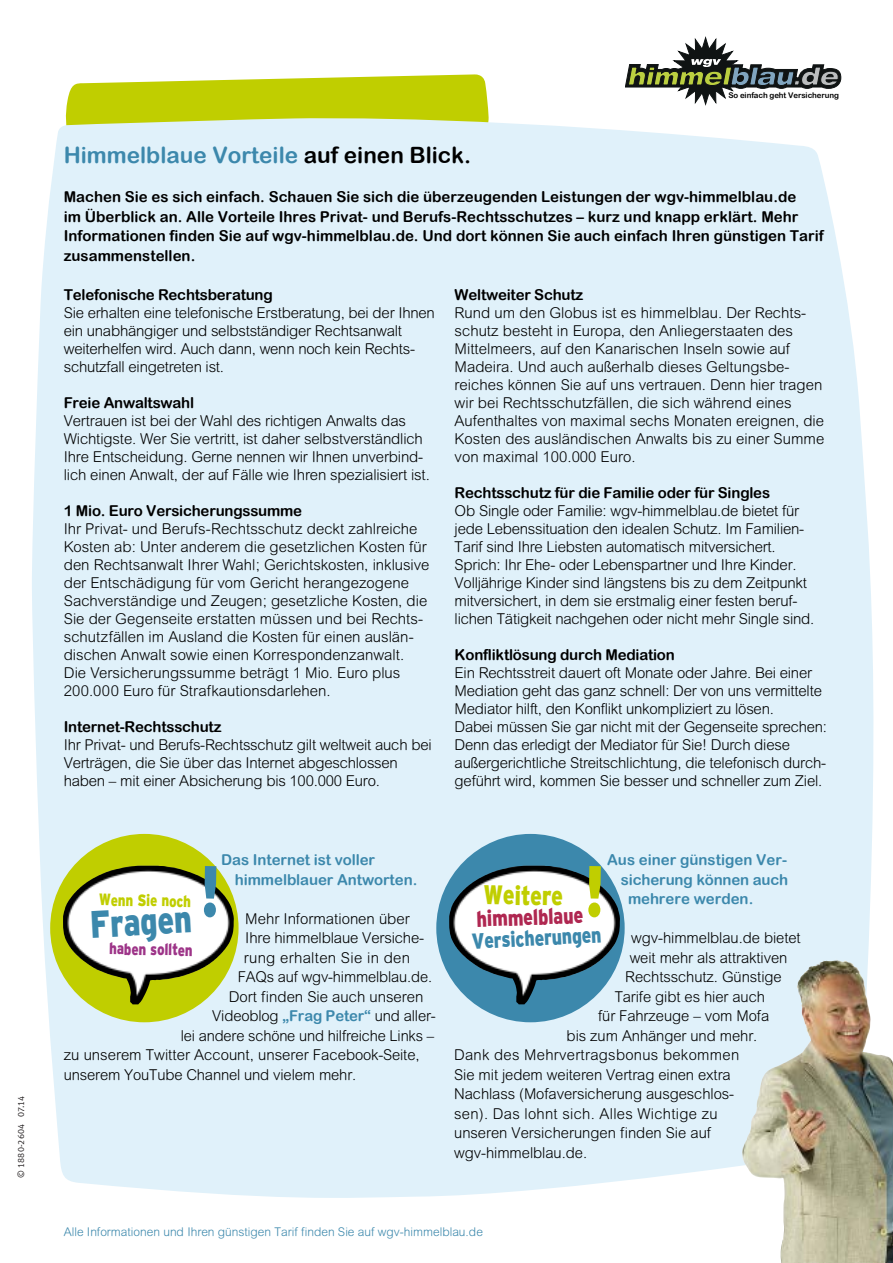
<style>
.page{position:relative;width:893px;height:1263px;background:#fff}
.page>*{position:absolute;margin:0;border:0;box-sizing:border-box;transform-origin:0 0}
.t1{font:900 38.25px "Interstate";color:#3c88ac;scale:.8 1}
.t2{font:900 27px "Interstate";color:#c0ce00;scale:.8 1}
.t3{font:22.5px "Arial Rounded MT Bold";color:#3c88ac}
.t4{font:900 22.35px "Interstate";color:#af2751;scale:.8 1}
.t5{font:900 21.9px "Interstate";color:#3c88ac;scale:.8 1}
.t6{font:900 16.5px "Interstate";color:#9d3488;scale:.8 1}
.t7{font:900 16.5px "Interstate";color:#c0ce00;scale:.8 1}
.t8{font:300 15px/18px "Arial Rounded MT";letter-spacing:-.01em;color:#000}
.t9{font:15px/19.5px "Arial Rounded MT Bold";color:#000}
.t10{font:15px/19.5px "Arial Rounded MT Bold";letter-spacing:-.005em;color:#3c88ac}
.t11{font:300 15px "Arial Rounded MT";letter-spacing:.02em;color:#000}
.t12{font:300 12px "Arial Rounded MT";color:#3c88ac}
.t13{font:9px "Meta Correspondence";letter-spacing:.02em;color:#231f20}
.t14{font:7.8px "Arial Rounded MT Bold";letter-spacing:-.01em;color:#000}
.s1{color:#000}
.s2{font-family:"Arial Rounded MT Bold";font-weight:400;color:#3c88ac}
</style>
<div class="page">
<svg style="left:66px;top:74px;width:423px;height:41px;background:#c8d420"></svg>
<div style="left:32px;top:115px;width:842px;height:1083px;background:#e0f1fa"></div>
<svg style="left:625px;top:37px;width:216px;height:68px"></svg>
<div style="left:436px;top:834px;width:189px;height:188px;background:#3c88ac;border-radius:50%"></div>
<img style="left:449px;top:865px;width:171px;height:139px">
<div style="left:50px;top:834px;width:189px;height:188px;background:#c0ce00;border-radius:50%"></div>
<img style="left:63px;top:866px;width:171px;height:138px">
<img style="left:741px;top:958px;width:152px;height:305px">
<svg style="left:588px;top:866px;width:13px;height:51px"></svg>
<svg style="left:204px;top:866px;width:13px;height:51px"></svg>
<p class="t13" style="left:16px;top:1178px;width:84px;rotate:-90deg">© 1880-2604 07.14</p>
<p class="t14" style="left:728px;top:91px;width:112px">So einfach geht Versicherung</p>
<h3 class="t3" style="left:64px;top:142px;width:409px">Himmelblaue Vorteile <span class="s1">auf einen Blick.</span></h3>
<p class="t9" style="left:64px;top:187px;width:761px">Machen Sie es sich einfach. Schauen Sie sich die überzeugenden Leistungen der wgv-himmelblau.de<br>im Überblick an. Alle Vorteile Ihres Privat- und Berufs-Rechtsschutzes – kurz und knapp erklärt. Mehr Informationen finden Sie auf wgv-himmelblau.de. Und dort können Sie auch einfach Ihren günstigen Tarif zusammenstellen.</p>
<p class="t9" style="left:64px;top:285px;width:211px">Telefonische Rechtsberatung</p>
<p class="t8" style="left:64px;top:304px;width:372px">Sie erhalten eine telefonische Erstberatung, bei der Ihnen ein unabhängiger und selbstständiger Rechtsanwalt weiterhelfen wird. Auch dann, wenn noch kein Rechts&shy;schutzfall eingetreten ist.</p>
<p class="t9" style="left:64px;top:393px;width:132px">Freie Anwaltswahl</p>
<p class="t8" style="left:64px;top:412px;width:368px">Vertrauen ist bei der Wahl des richtigen Anwalts das Wichtigste. Wer Sie vertritt, ist daher selbstverständlich Ihre Entscheidung. Gerne nennen wir Ihnen unverbind&shy;lich einen Anwalt, der auf Fälle wie Ihren spezialisiert ist.</p>
<p class="t9" style="left:64px;top:501px;width:240px">1 Mio. Euro Versicherungssumme</p>
<p class="t8" style="left:64px;top:520px;width:367px">Ihr Privat- und Berufs-Rechtsschutz deckt zahlreiche Kosten ab: Unter anderem die gesetzlichen Kosten für den Rechtsanwalt Ihrer Wahl; Gerichtskosten, inklusive der Entschädigung für vom Gericht herangezogene Sachverständige und Zeugen; gesetzliche Kosten, die Sie der Gegenseite erstatten müssen und bei Rechts&shy;schutzfällen im Ausland die Kosten für einen auslän&shy;dischen Anwalt sowie einen Korrespondenzanwalt.<br>Die Versicherungssumme beträgt 1 Mio. Euro plus 200.000 Euro für Strafkautionsdarlehen.</p>
<p class="t9" style="left:64px;top:717px;width:159px">Internet-Rechtsschutz</p>
<p class="t8" style="left:64px;top:736px;width:369px">Ihr Privat- und Berufs-Rechtsschutz gilt weltweit auch bei<br>Verträgen, die Sie über das Internet abgeschlossen haben – mit einer Absicherung bis 100.000 Euro.</p>
<p class="t9" style="left:455px;top:285px;width:130px">Weltweiter Schutz</p>
<p class="t8" style="left:455px;top:304px;width:371px">Rund um den Globus ist es himmelblau. Der Rechts&shy;schutz besteht in Europa, den Anliegerstaaten des Mittelmeers, auf den Kanarischen Inseln sowie auf Madeira. Und auch außerhalb dieses Geltungsbe&shy;reiches können Sie auf uns vertrauen. Denn hier tragen wir bei Rechtsschutzfällen, die sich während eines Aufenthaltes von maximal sechs Monaten ereignen, die Kosten des ausländischen Anwalts bis zu einer Summe von maximal 100.000 Euro.</p>
<p class="t9" style="left:455px;top:483px;width:317px">Rechtsschutz für die Familie oder für Singles</p>
<p class="t8" style="left:455px;top:502px;width:361px">Ob Single oder Familie: wgv-himmelblau.de bietet für jede Lebenssituation den idealen Schutz. Im Familien-Tarif sind Ihre Liebsten automatisch mitversichert.<br>Sprich: Ihr Ehe- oder Lebenspartner und Ihre Kinder.<br>Volljährige Kinder sind längstens bis zu dem Zeitpunkt mitversichert, in dem sie erstmalig einer festen beruf&shy;lichen Tätigkeit nachgehen oder nicht mehr Single sind.</p>
<p class="t9" style="left:455px;top:645px;width:222px">Konfliktlösung durch Mediation</p>
<p class="t8" style="left:455px;top:664px;width:374px">Ein Rechtsstreit dauert oft Monate oder Jahre. Bei einer Mediation geht das ganz schnell: Der von uns vermittelte Mediator hilft, den Konflikt unkompliziert zu lösen.<br>Dabei müssen Sie gar nicht mit der Gegenseite sprechen:<br>Denn das erledigt der Mediator für Sie! Durch diese außergerichtliche Streitschlichtung, die telefonisch durch&shy;geführt wird, kommen Sie besser und schneller zum Ziel.</p>
<p class="t10" style="left:235px;top:850px;width:184px;text-indent:-14px">Das Internet ist voller himmelblauer Antworten.</p>
<p class="t8" style="left:245px;top:909px;width:166px">Mehr Informationen über</p>
<p class="t8" style="left:245px;top:929px;width:180px">Ihre himmelblaue Versiche-</p>
<p class="t11" style="left:244px;top:949px;width:168px">rung erhalten Sie in den</p>
<p class="t8" style="left:238px;top:968px;width:196px">FAQs auf wgv-himmelblau.de.</p>
<p class="t8" style="left:229px;top:987px;width:196px">Dort finden Sie auch unseren</p>
<p class="t8" style="left:212px;top:1007px;width:225px">Videoblog <span class="s2">„Frag Peter“</span> und aller-</p>
<p class="t8" style="left:181px;top:1026px;width:255px">lei andere schöne und hilfreiche Links –</p>
<p class="t8" style="left:64px;top:1046px;width:357px">zu unserem Twitter Account, unserer Facebook-Seite,</p>
<p class="t8" style="left:64px;top:1065px;width:294px">unserem YouTube Channel und vielem mehr.</p>
<p class="t7" style="left:99px;top:890px;width:117px;rotate:1deg">Wenn Sie noch</p>
<p class="t6" style="left:109px;top:939px;width:106px;rotate:1deg">haben sollten</p>
<h1 class="t1" style="left:89px;top:902px;width:129px;rotate:-3deg">Fragen</h1>
<p class="t10" style="left:607px;top:850px;width:181px">Aus einer günstigen Ver-</p>
<p class="t10" style="left:621px;top:869px;width:169px">sicherung können auch</p>
<p class="t10" style="left:628px;top:889px;width:127px">mehrere werden.</p>
<p class="t8" style="left:631px;top:929px;width:171px">wgv-himmelblau.de bietet</p>
<p class="t8" style="left:630px;top:948px;width:159px">weit mehr als attraktiven</p>
<p class="t8" style="left:625px;top:968px;width:158px">Rechtsschutz. Günstige</p>
<p class="t8" style="left:615px;top:987px;width:152px">Tarife gibt es hier auch</p>
<p class="t8" style="left:598px;top:1007px;width:173px">für Fahrzeuge – vom Mofa</p>
<p class="t8" style="left:567px;top:1026px;width:192px">bis zum Anhänger und mehr.</p>
<p class="t11" style="left:454px;top:1046px;width:287px">Dank des Mehrvertragsbonus bekommen</p>
<p class="t8" style="left:454px;top:1065px;width:278px">Sie mit jedem weiteren Vertrag einen extra</p>
<p class="t8" style="left:454px;top:1085px;width:281px">Nachlass (Mofaversicherung ausgeschlos-</p>
<p class="t11" style="left:454px;top:1105px;width:265px">sen). Das lohnt sich. Alles Wichtige zu</p>
<p class="t8" style="left:454px;top:1124px;width:258px">unseren Versicherungen finden Sie auf</p>
<p class="t8" style="left:454px;top:1143px;width:135px">wgv-himmelblau.de.</p>
<h2 class="t2" style="left:484px;top:879px;width:101px;rotate:1deg">Weitere</h2>
<h3 class="t5" style="left:471px;top:929px;width:164px;rotate:-3deg">Versicherungen</h3>
<h3 class="t4" style="left:476px;top:906px;width:135px;rotate:-2deg">himmelblaue</h3>
<p class="t12" style="left:64px;top:1224px;width:421px">Alle Informationen und Ihren günstigen Tarif finden Sie auf wgv-himmelblau.de</p>
</div>
